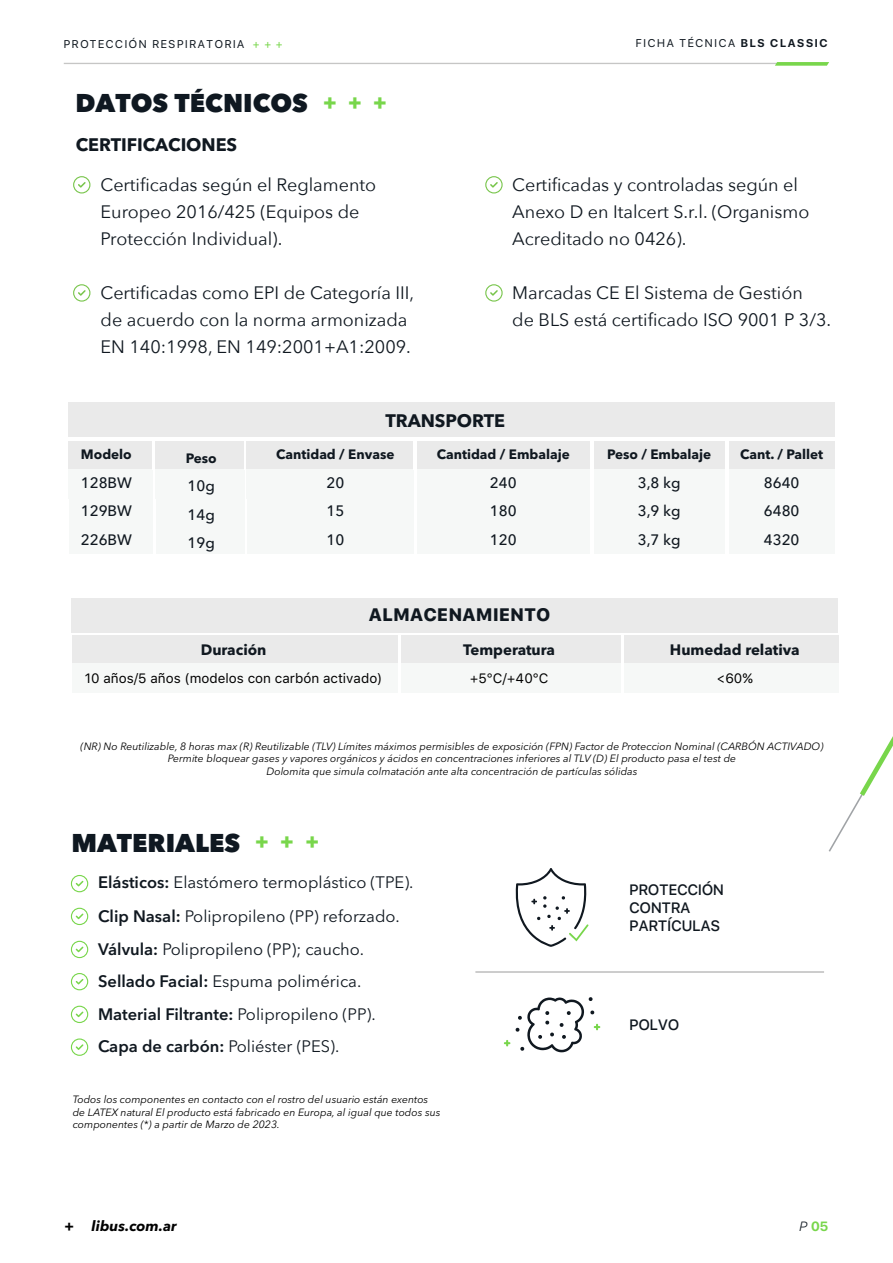
<style>
.page{position:relative;width:893px;height:1263px;background:#fff}
.page>*{position:absolute;margin:0;border:0;box-sizing:border-box;transform-origin:0 0}
.t1{font:800 25.5px "Avenir Next LT Pro";color:#0f1821}
.t2{font:18px/27px "Avenir Next";color:#101820}
.t3{font:700 18px "Avenir Next LT Pro";letter-spacing:-.005em;color:#101820}
.t4{font:800 18px "SF Pro Text";letter-spacing:-.005em;color:#101820}
.t5{font:16.5px/33px "Avenir Next LT Pro";color:#101820}
.t6{font:500 15px/28.5px "Avenir Next LT Pro";color:#101820;text-align:justify}
.t7{font:700 15px "Avenir Next LT Pro";color:#101820}
.t8{font:500 15px/18px "SF Pro Text";letter-spacing:-.03em;color:#101820}
.t9{font:italic 700 14.4px "Avenir Next LT Pro";color:#000}
.t10{font:700 13.5px "Avenir Next LT Pro";color:#101820}
.t11{font:13.5px "SF Pro Text";color:#000}
.t12{font:700 13.35px "SF Pro Display";color:#78d64b}
.t13{font:11.25px "SF Pro Display";letter-spacing:.15em;color:#101820}
.t14{font:italic 10.5px/12.6px "Avenir Next LT Pro";color:#000}
.s1{color:#78d64b}
.s2{font-weight:700}
.s3{font-family:"SF Pro Text";font-size:21px;color:#78d64b}
.s4{font-weight:600}
.s5{font-weight:300;font-style:italic;color:#101820}
</style>
<div class="page">
<hr style="left:64px;top:63px;width:755px;height:1px;background:#c6c6c5">
<svg style="left:775px;top:62px;width:54px;height:4px"></svg>
<div style="left:71px;top:875px;width:17px;height:17px;border:1px solid #78d64b;border-radius:50%"></div>
<svg style="left:76px;top:881px;width:7px;height:5px"></svg>
<div style="left:71px;top:908px;width:17px;height:17px;border:1px solid #78d64b;border-radius:50%"></div>
<svg style="left:76px;top:913px;width:7px;height:6px"></svg>
<div style="left:71px;top:941px;width:17px;height:17px;border:1px solid #78d64b;border-radius:50%"></div>
<svg style="left:76px;top:946px;width:7px;height:6px"></svg>
<div style="left:71px;top:973px;width:17px;height:17px;border:1px solid #78d64b;border-radius:50%"></div>
<svg style="left:76px;top:979px;width:7px;height:5px"></svg>
<div style="left:71px;top:1006px;width:17px;height:17px;border:1px solid #78d64b;border-radius:50%"></div>
<svg style="left:76px;top:1011px;width:7px;height:6px"></svg>
<div style="left:71px;top:1038px;width:17px;height:18px;border:1px solid #78d64b;border-radius:50%"></div>
<svg style="left:76px;top:1044px;width:7px;height:6px"></svg>
<hr style="left:475px;top:971px;width:349px;height:1px;background:#9c9b9b">
<svg style="left:515px;top:868px;width:73px;height:79px"></svg>
<svg style="left:516px;top:997px;width:84px;height:55px"></svg>
<svg style="left:504px;top:1040px;width:6px;height:6px"></svg>
<svg style="left:829px;top:736px;width:64px;height:116px"></svg>
<div style="left:71px;top:598px;width:766px;height:34px;background:#eaeaea"></div>
<div style="left:401px;top:657px;width:219px;height:36px;background:#f6f8f7"></div>
<div style="left:624px;top:657px;width:214px;height:36px;background:#f6f8f7"></div>
<div style="left:72px;top:653px;width:326px;height:39px;background:#f6f8f7"></div>
<div style="left:72px;top:635px;width:326px;height:27px;background:#eaeaea"></div>
<div style="left:401px;top:636px;width:219px;height:27px;background:#eaeaea"></div>
<div style="left:624px;top:636px;width:214px;height:27px;background:#eaeaea"></div>
<div style="left:156px;top:470px;width:88px;height:84px;background:#f6f8f7"></div>
<div style="left:247px;top:470px;width:166px;height:84px;background:#f6f8f7"></div>
<div style="left:729px;top:470px;width:106px;height:84px;background:#f6f8f7"></div>
<div style="left:418px;top:470px;width:172px;height:84px;background:#f6f8f7"></div>
<div style="left:594px;top:470px;width:131px;height:84px;background:#f6f8f7"></div>
<div style="left:69px;top:470px;width:83px;height:84px;background:#f6f8f7"></div>
<div style="left:69px;top:402px;width:766px;height:35px;background:#eaeaea"></div>
<div style="left:156px;top:459px;width:88px;height:39px;background:#f6f8f7"></div>
<div style="left:247px;top:459px;width:166px;height:39px;background:#f6f8f7"></div>
<div style="left:729px;top:459px;width:106px;height:39px;background:#f6f8f7"></div>
<div style="left:156px;top:441px;width:88px;height:27px;background:#eaeaea"></div>
<div style="left:247px;top:441px;width:166px;height:27px;background:#eaeaea"></div>
<div style="left:729px;top:441px;width:106px;height:27px;background:#eaeaea"></div>
<div style="left:417px;top:459px;width:173px;height:39px;background:#f6f8f7"></div>
<div style="left:417px;top:441px;width:173px;height:27px;background:#eaeaea"></div>
<div style="left:594px;top:459px;width:130px;height:39px;background:#f6f8f7"></div>
<div style="left:594px;top:441px;width:130px;height:27px;background:#eaeaea"></div>
<div style="left:69px;top:459px;width:83px;height:39px;background:#f6f8f7"></div>
<div style="left:69px;top:441px;width:83px;height:27px;background:#eaeaea"></div>
<div style="left:73px;top:176px;width:17px;height:17px;border:1px solid #78c54b;border-radius:50%"></div>
<svg style="left:78px;top:182px;width:8px;height:6px"></svg>
<div style="left:485px;top:176px;width:18px;height:17px;border:1px solid #78c54b;border-radius:50%"></div>
<svg style="left:490px;top:182px;width:8px;height:6px"></svg>
<div style="left:485px;top:284px;width:18px;height:18px;border:1px solid #78c54b;border-radius:50%"></div>
<svg style="left:490px;top:290px;width:8px;height:6px"></svg>
<div style="left:73px;top:284px;width:17px;height:18px;border:1px solid #78c54b;border-radius:50%"></div>
<svg style="left:78px;top:290px;width:8px;height:6px"></svg>
<p class="t13" style="left:64px;top:36px;width:220px">PROTECCIÓN RESPIRATORIA <span class="s1">+ + +</span></p>
<p class="t13" style="left:636px;top:35px;width:193px">FICHA TÉCNICA <span class="s2">BLS CLASSIC</span></p>
<h1 class="t1" style="left:76px;top:87px;width:313px">DATOS TÉCNICOS <span class="s3">+ + +</span></h1>
<h2 class="t3" style="left:76px;top:134px;width:163px">CERTIFICACIONES</h2>
<h2 class="t2" style="left:101px;top:171px;width:277px">Certificadas según el Reglamento<br>Europeo 2016/425 (Equipos de<br>Protección Individual).</h2>
<h2 class="t2" style="left:101px;top:279px;width:315px">Certificadas como EPI de Categoría III, de acuerdo con la norma armonizada<br>EN 140:1998, EN 149:2001+A1:2009.</h2>
<h2 class="t2" style="left:512px;top:171px;width:299px">Certificadas y controladas según el<br>Anexo D en Italcert S.r.l. (Organismo<br>Acreditado no 0426).</h2>
<h2 class="t2" style="left:512px;top:279px;width:320px">Marcadas CE El Sistema de Gestión<br>de BLS está certificado ISO 9001 P 3/3.</h2>
<p class="t10" style="left:81px;top:446px;width:52px">Modelo</p>
<h3 class="t6" style="left:81px;top:468px;width:53px">128BW 129BW 226BW</h3>
<p class="t10" style="left:186px;top:450px;width:32px">Peso</p>
<h3 class="t6" style="left:188px;top:472px;width:29px">10g 14g 19g</h3>
<h2 class="t3" style="left:385px;top:409px;width:121px">TRANSPORTE</h2>
<p class="t10" style="left:276px;top:446px;width:120px">Cantidad / Envase</p>
<h3 class="t6" style="left:326px;top:468px;width:19px">20<br>15<br>10</h3>
<p class="t10" style="left:437px;top:446px;width:134px">Cantidad / Embalaje</p>
<h3 class="t6" style="left:490px;top:468px;width:28px">240<br>180<br>120</h3>
<h2 class="t4" style="left:368px;top:602px;width:184px">ALMACENAMIENTO</h2>
<h3 class="t7" style="left:463px;top:640px;width:93px">Temperatura</h3>
<p class="t11" style="left:470px;top:669px;width:80px">+5°C/+40°C</p>
<h3 class="t7" style="left:201px;top:640px;width:67px">Duración</h3>
<p class="t11" style="left:85px;top:669px;width:299px">10 años/5 años (modelos con carbón activado)</p>
<p class="t10" style="left:607px;top:446px;width:106px">Peso / Embalaje</p>
<h3 class="t6" style="left:638px;top:468px;width:44px">3,8 kg 3,9 kg 3,7 kg</h3>
<p class="t10" style="left:740px;top:446px;width:84px">Cant. / Pallet</p>
<h3 class="t6" style="left:764px;top:468px;width:37px">8640<br>6480<br>4320</h3>
<h3 class="t7" style="left:670px;top:640px;width:131px">Humedad relativa</h3>
<p class="t11" style="left:717px;top:669px;width:38px">&lt;60%</p>
<p class="t14" style="left:81px;top:740px;width:744px;text-align:center">(NR) No Reutilizable, 8 horas max (R) Reutilizable (TLV) Límites máximos permisibles de exposición (FPN) Factor de Proteccion Nominal (CARBÓN ACTIVADO)<br>Permite bloquear gases y vapores orgánicos y ácidos en concentraciones inferiores al TLV (D) El producto pasa el test de<br>Dolomita que simula colmatación ante alta concentración de partículas sólidas</p>
<h1 class="t1" style="left:71px;top:827px;width:250px">MATERIALES <span class="s3">+ + +</span></h1>
<p class="t5" style="left:98px;top:865px;width:317px"><span class="s4">Elásticos:</span> Elastómero termoplástico (TPE).<br><span class="s4">Clip Nasal:</span> Polipropileno (PP) reforzado.<br><span class="s4">Válvula:</span> Polipropileno (PP); caucho.<br><span class="s4">Sellado Facial:</span> Espuma polimérica.<br><span class="s4">Material Filtrante:</span> Polipropileno (PP).<br><span class="s4">Capa de carbón:</span> Poliéster (PES).</p>
<p class="t14" style="left:73px;top:1093px;width:369px">Todos los componentes en contacto con el rostro del usuario están exentos de LATEX natural El producto está fabricado en Europa, al igual que todos sus componentes (*) a partir de Marzo de 2023.</p>
<h3 class="t8" style="left:629px;top:880px;width:97px">PROTECCIÓN<br>CONTRA<br>PARTÍCULAS</h3>
<h3 class="t8" style="left:629px;top:1015px;width:52px">POLVO</h3>
<h3 class="t9" style="left:65px;top:1217px;width:114px">+ libus.com.ar</h3>
<p class="t12" style="left:799px;top:1219px;width:31px"><span class="s5">P</span> 05</p>
</div>
